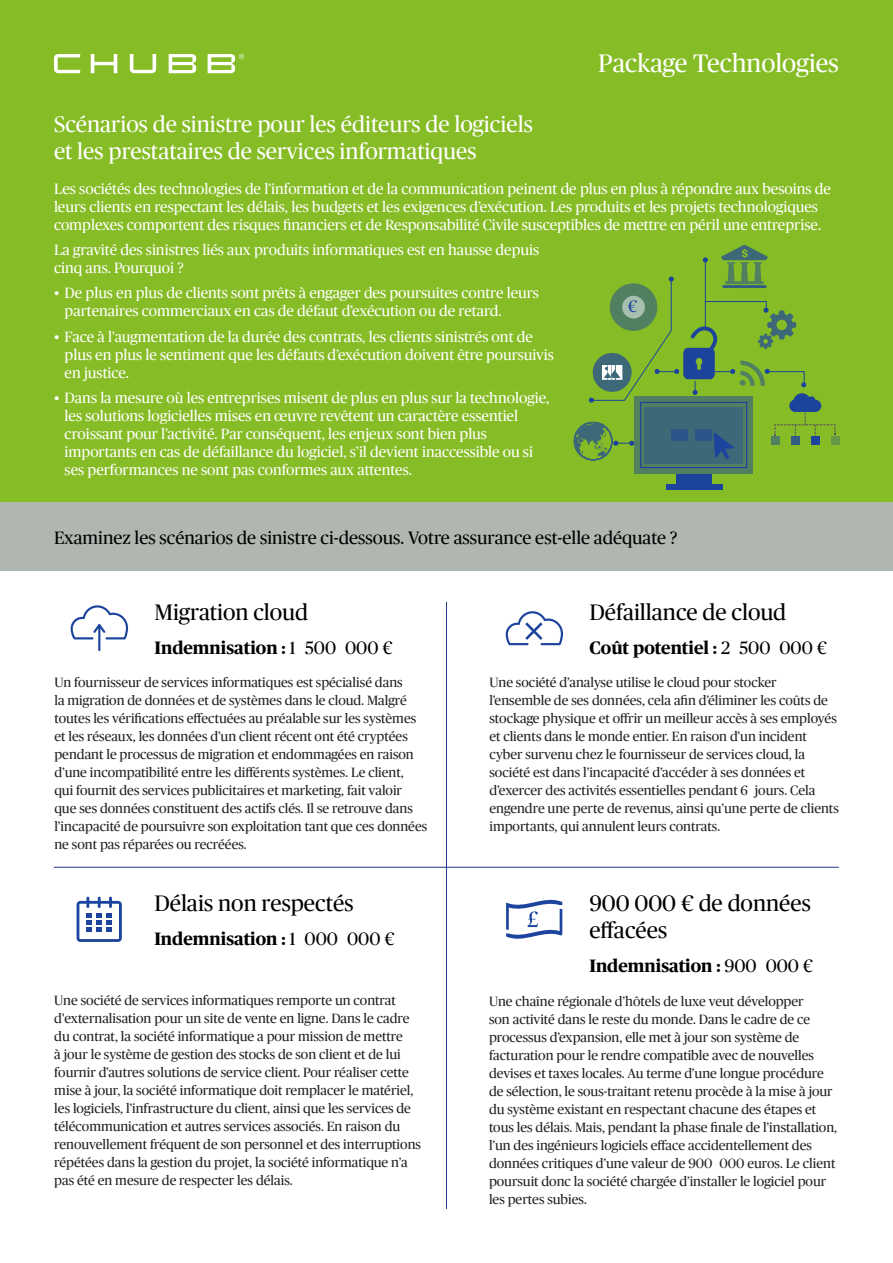
<style>
.page{position:relative;width:893px;height:1263px;background:#fff}
.page>*{position:absolute;margin:0;border:0;box-sizing:border-box;transform-origin:0 0}
.t1{font:25.5px "Chubb Publico Office";color:#fff}
.t2{font:22.5px/27px "Chubb Publico Office";color:#fff}
.t3{font:22.5px/27px "Chubb Publico Office";color:#000}
.t4{font:700 18px "Chubb Publico Office";color:#000}
.t5{font:18px "Chubb Publico Office";color:#000}
.t6{font:16.8px "Chubb Publico";color:#1c449c}
.t7{font:15px/18px "Chubb Publico Office";color:#fff}
.t8{font:13.5px/18px "Chubb Publico Office";color:#221f20}
.s1{font-weight:400}
</style>
<div class="page">
<div style="left:0;top:0;width:893px;height:502px;background:#86bc25"></div>
<div style="left:0;top:502px;width:893px;height:68px;background:#afb7b0"></div>
<svg style="left:77px;top:897px;width:45px;height:45px"></svg>
<svg style="left:506px;top:611px;width:57px;height:34px"></svg>
<svg style="left:506px;top:900px;width:56px;height:39px"></svg>
<hr style="left:446px;top:602px;width:1px;height:607px;background:#24388d">
<hr style="left:54px;top:867px;width:785px;height:1px;background:#24388d">
<svg style="left:54px;top:54px;width:190px;height:19px"></svg>
<svg style="left:71px;top:605px;width:57px;height:46px"></svg>
<div style="left:634px;top:396px;width:119px;height:78px;background:linear-gradient(to right,#4e7c64,#4e7c64)"></div>
<div style="left:676px;top:474px;width:35px;height:10px;background:#1c449c"></div>
<div style="left:666px;top:484px;width:57px;height:6px;background:#1c449c"></div>
<div style="left:831px;top:436px;width:8px;height:9px;background:#669848"></div>
<svg style="left:574px;top:245px;width:261px;height:223px"></svg>
<h1 class="t1" style="left:598px;top:45px;width:242px">Package Technologies</h1>
<h2 class="t2" style="left:54px;top:110px;width:480px">Scénarios de sinistre pour les éditeurs de logiciels et les prestataires de services informatiques</h2>
<p class="t7" style="left:54px;top:179px;width:778px">Les sociétés des technologies de l’information et de la communication peinent de plus en plus à répondre aux besoins de leurs clients en respectant les délais, les budgets et les exigences d’exécution. Les produits et les projets technologiques complexes comportent des risques financiers et de Responsabilité Civile susceptibles de mettre en péril une entreprise.</p>
<p class="t7" style="left:54px;top:240px;width:487px">La gravité des sinistres liés aux produits informatiques est en hausse depuis cinq ans. Pourquoi ?</p>
<p class="t7" style="left:65px;top:283px;width:476px;text-indent:-11px">• De plus en plus de clients sont prêts à engager des poursuites contre leurs partenaires commerciaux en cas de défaut d’exécution ou de retard.</p>
<p class="t7" style="left:65px;top:327px;width:491px;text-indent:-11px">• Face à l'augmentation de la durée des contrats, les clients sinistrés ont de plus en plus le sentiment que les défauts d’exécution doivent être poursuivis en justice.</p>
<p class="t7" style="left:65px;top:388px;width:486px;text-indent:-11px">• Dans la mesure où les entreprises misent de plus en plus sur la technologie, les solutions logicielles mises en œuvre revêtent un caractère essentiel croissant pour l’activité. Par conséquent, les enjeux sont bien plus importants en cas de défaillance du logiciel, s’il devient inaccessible ou si ses performances ne sont pas conformes aux attentes.</p>
<p class="t6" style="left:628px;top:294px;width:11px">€</p>
<h3 class="t5" style="left:54px;top:525px;width:625px">Examinez les scénarios de sinistre ci-dessous. Votre assurance est-elle adéquate ?</h3>
<h2 class="t3" style="left:154px;top:597px;width:155px">Migration cloud</h2>
<h3 class="t4" style="left:154px;top:635px;width:240px">Indemnisation : <span class="s1">1 500 000 €</span></h3>
<p class="t8" style="left:54px;top:673px;width:374px">Un fournisseur de services informatiques est spécialisé dans<br>la migration de données et de systèmes dans le cloud. Malgré toutes les vérifications effectuées au préalable sur les systèmes et les réseaux, les données d’un client récent ont été cryptées pendant le processus de migration et endommagées en raison d’une incompatibilité entre les différents systèmes. Le client,<br>qui fournit des services publicitaires et marketing, fait valoir que ses données constituent des actifs clés. Il se retrouve dans l’incapacité de poursuivre son exploitation tant que ces données ne sont pas réparées ou recréées.</p>
<h2 class="t3" style="left:154px;top:888px;width:201px">Délais non respectés</h2>
<h3 class="t4" style="left:154px;top:926px;width:242px">Indemnisation : <span class="s1">1 000 000 €</span></h3>
<p class="t8" style="left:54px;top:991px;width:368px">Une société de services informatiques remporte un contrat d'externalisation pour un site de vente en ligne. Dans le cadre du contrat, la société informatique a pour mission de mettre<br>à jour le système de gestion des stocks de son client et de lui fournir d’autres solutions de service client. Pour réaliser cette mise à jour, la société informatique doit remplacer le matériel, les logiciels, l’infrastructure du client, ainsi que les services de télécommunication et autres services associés. En raison du renouvellement fréquent de son personnel et des interruptions répétées dans la gestion du projet, la société informatique n’a pas été en mesure de respecter les délais.</p>
<h2 class="t3" style="left:589px;top:597px;width:198px">Défaillance de cloud</h2>
<h3 class="t4" style="left:589px;top:635px;width:239px">Coût potentiel : <span class="s1">2 500 000 €</span></h3>
<p class="t8" style="left:489px;top:673px;width:351px">Une société d’analyse utilise le cloud pour stocker l’ensemble de ses données, cela afin d’éliminer les coûts de stockage physique et offrir un meilleur accès à ses employés et clients dans le monde entier. En raison d’un incident cyber survenu chez le fournisseur de services cloud, la société est dans l’incapacité d’accéder à ses données et d’exercer des activités essentielles pendant 6 jours. Cela engendre une perte de revenus, ainsi qu’une perte de clients importants, qui annulent leurs contrats.</p>
<h2 class="t3" style="left:589px;top:888px;width:223px">900 000 € de données effacées</h2>
<h3 class="t4" style="left:589px;top:953px;width:225px">Indemnisation : <span class="s1">900 000 €</span></h3>
<p class="t8" style="left:489px;top:992px;width:350px">Une chaîne régionale d’hôtels de luxe veut développer<br>son activité dans le reste du monde. Dans le cadre de ce processus d’expansion, elle met à jour son système de facturation pour le rendre compatible avec de nouvelles devises et taxes locales. Au terme d’une longue procédure de sélection, le sous-traitant retenu procède à la mise à jour du système existant en respectant chacune des étapes et tous les délais. Mais, pendant la phase finale de l’installation, l’un des ingénieurs logiciels efface accidentellement des données critiques d’une valeur de 900 000 euros. Le client poursuit donc la société chargée d’installer le logiciel pour les pertes subies.</p>
</div>
